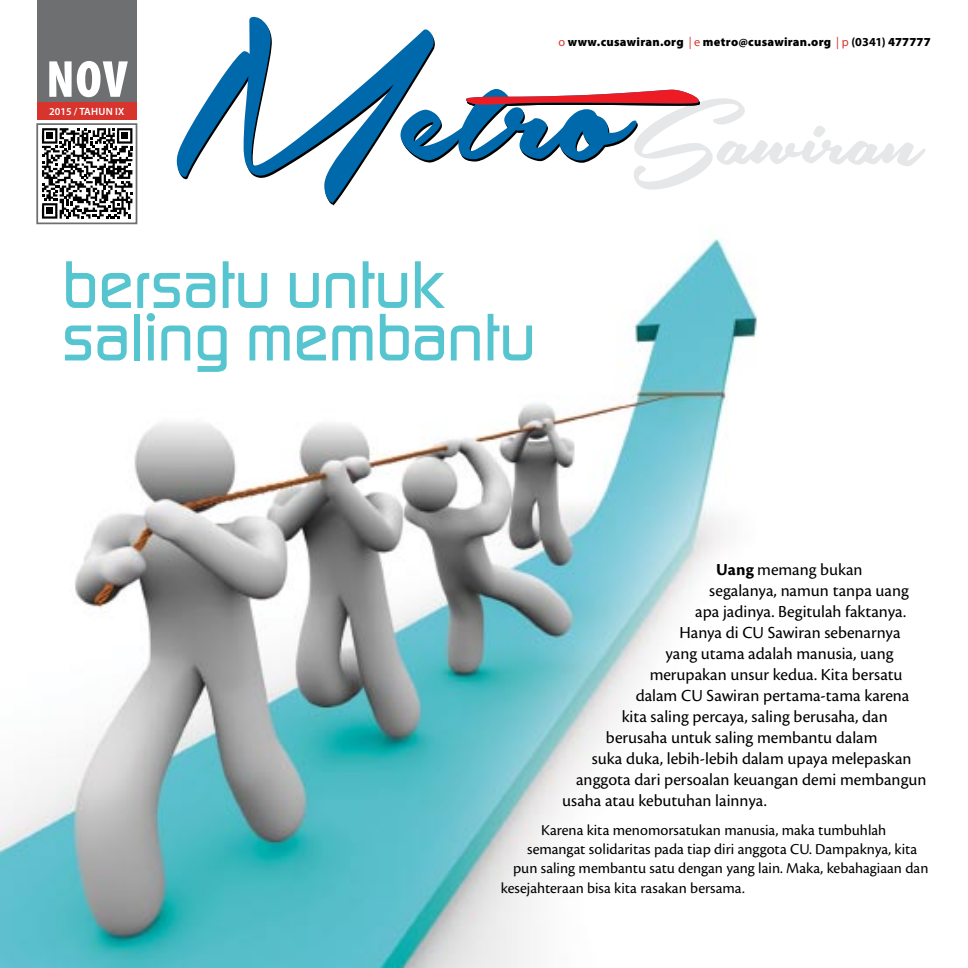
<style>
.page{position:relative;width:968px;height:968px;background:#fff}
.page>*{position:absolute;margin:0;border:0;box-sizing:border-box;transform-origin:0 0}
.Judul{font:64.75px/52.5px "Danley";color:#56c5cf}
.t1{font:900 condensed 52.5px "Myriad Pro";color:#fff}
.paragraf_awal{font:17.5px "Cronos Pro";color:#000}
.paragraf_isi{font:15.75px "Cronos Pro";color:#000}
.t2{font:900 12.25px "Myriad Pro";letter-spacing:.02em;color:#000}
.t3{font:600 10.5px "Myriad Pro";letter-spacing:.01em;color:#fff}
.s1{font-weight:400;color:#d6342d}
.s2{font-weight:700}
</style>
<div class="page">
<img style="left:0;top:198px;width:757px;height:769px">
<div style="left:37px;top:124px;width:99px;height:99px;background:#fff"></div>
<svg style="left:42px;top:128px;width:90px;height:90px"></svg>
<div style="left:36px;top:123px;width:101px;height:101px;border:2px solid #6d6f71"></div>
<div style="left:37px;top:0;width:99px;height:102px;background:#6d6f71"></div>
<div style="left:37px;top:102px;width:99px;height:17px;background:#d6342d"></div>
<svg style="left:177px;top:17px;width:257px;height:187px"></svg>
<svg style="left:400px;top:89px;width:525px;height:101px"></svg>
<p class="t1" style="left:46px;top:46px;width:83px">NOV</p>
<p class="t3" style="left:49px;top:104px;width:77px">2015 / TAHUN IX</p>
<p class="t2" style="left:558px;top:34px;width:374px"><span class="s1">o</span> www.cusawiran.org <span class="s1">| e</span> metro@cusawiran.org <span class="s1">| p</span> <span class="s2">(0341)</span> 477777</p>
<p class="Judul" style="left:62px;top:256px;width:475px">bersatu untuk saling membantu</p>
<p class="paragraf_awal" style="left:716px;top:559px;width:148px"><span class="s2">Uang</span> memang bukan</p>
<p class="paragraf_awal" style="left:709px;top:580px;width:201px">segalanya, namun tanpa uang</p>
<p class="paragraf_awal" style="left:695px;top:601px;width:212px">apa jadinya. Begitulah faktanya.</p>
<p class="paragraf_awal" style="left:679px;top:622px;width:222px">Hanya di CU Sawiran sebenarnya</p>
<p class="paragraf_awal" style="left:665px;top:643px;width:229px">yang utama adalah manusia, uang</p>
<p class="paragraf_awal" style="left:649px;top:664px;width:254px">merupakan unsur kedua. Kita bersatu</p>
<p class="paragraf_awal" style="left:635px;top:685px;width:275px">dalam CU Sawiran pertama-tama karena</p>
<p class="paragraf_awal" style="left:621px;top:706px;width:267px">kita saling percaya, saling berusaha, dan</p>
<p class="paragraf_awal" style="left:606px;top:727px;width:273px">berusaha untuk saling membantu dalam</p>
<p class="paragraf_awal" style="left:592px;top:748px;width:321px">suka duka, lebih-lebih dalam upaya melepaskan</p>
<p class="paragraf_awal" style="left:576px;top:769px;width:352px">anggota dari persoalan keuangan demi membangun</p>
<p class="paragraf_awal" style="left:562px;top:790px;width:206px">usaha atau kebutuhan lainnya.</p>
<p class="paragraf_isi" style="left:541px;top:820px;width:347px">Karena kita menomorsatukan manusia, maka tumbuhlah</p>
<p class="paragraf_isi" style="left:527px;top:840px;width:391px">semangat solidaritas pada tiap diri anggota CU. Dampaknya, kita</p>
<p class="paragraf_isi" style="left:513px;top:859px;width:417px">pun saling membantu satu dengan yang lain. Maka, kebahagiaan dan</p>
<p class="paragraf_isi" style="left:500px;top:878px;width:245px">kesejahteraan bisa kita rasakan bersama.</p>
</div>
